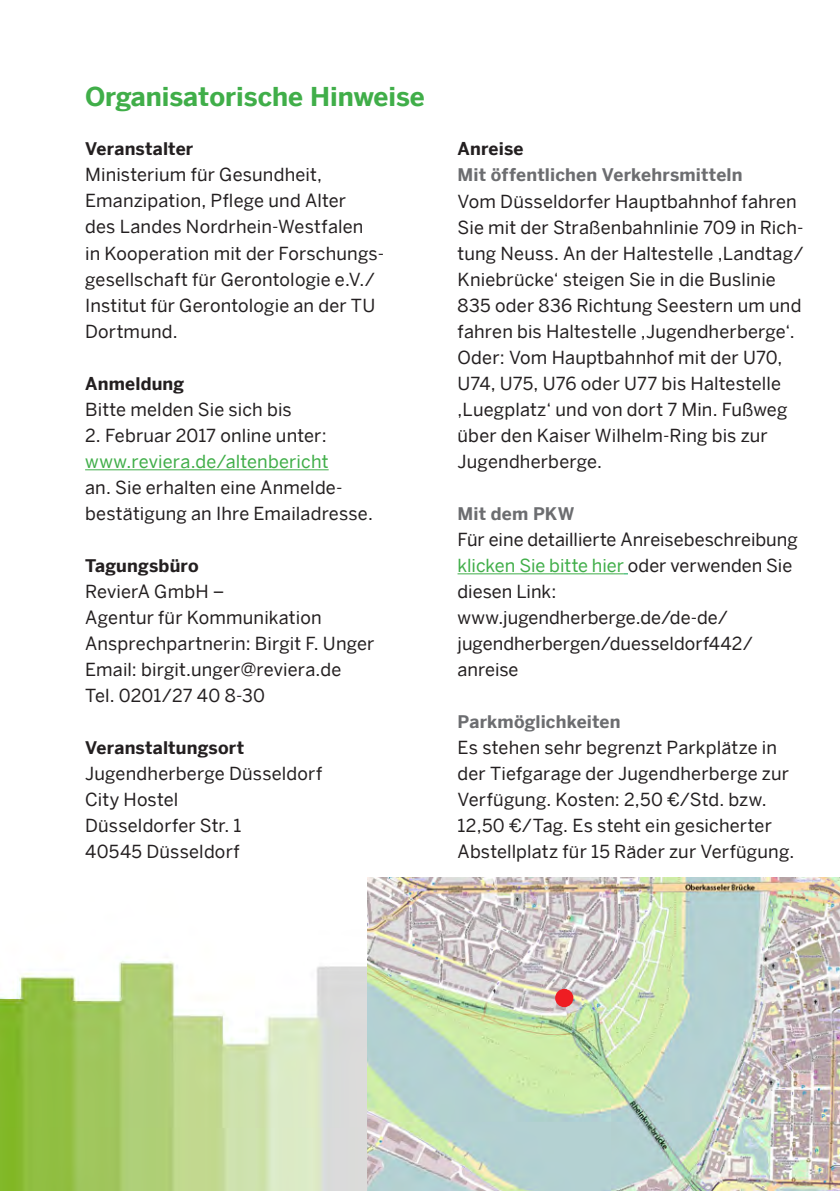
<style>
.page{position:relative;width:840px;height:1191px;background:#fff}
.page>*{position:absolute;margin:0;border:0;box-sizing:border-box;transform-origin:0 0}
.t1{font:700 26px "Benton Sans";color:#40ae49}
.t2{font:18px/26px "Benton Sans";letter-spacing:.01em;color:#231f20}
.t3{font:18px "Benton Sans";letter-spacing:.01em;color:#40ae49}
.t4{font:700 17.4px "Benton Sans";letter-spacing:.01em;color:#231f20}
.t5{font:700 17.4px "Benton Sans";letter-spacing:.01em;color:#6c6d70}
.s1{color:#40ae49}
</style>
<div class="page">
<img style="left:0;top:877px;width:369px;height:314px">
<hr style="left:85px;top:469px;width:243px;height:1px;background:#40ae49">
<hr style="left:457px;top:573px;width:166px;height:1px;background:#40ae49">
<img style="left:367px;top:878px;width:472px;height:313px">
<div style="left:555px;top:989px;width:18px;height:18px;background:#ee1d23;border-radius:50%"></div>
<h1 class="t1" style="left:85px;top:81px;width:341px">Organisatorische Hinweise</h1>
<p class="t4" style="left:85px;top:139px;width:110px">Veranstalter</p>
<p class="t2" style="left:85px;top:162px;width:300px">Ministerium für Gesundheit,<br>Emanzipation, Pflege und Alter<br>des Landes Nordrhein-Westfalen<br>in Kooperation mit der Forschungs&shy;gesellschaft für Gerontologie e.V./<br>Institut für Gerontologie an der TU<br>Dortmund.</p>
<p class="t4" style="left:85px;top:373px;width:101px">Anmeldung</p>
<p class="t2" style="left:85px;top:396px;width:208px">Bitte melden Sie sich bis</p>
<p class="t2" style="left:85px;top:422px;width:243px">2. Februar 2017 online unter:</p>
<p class="t3" style="left:85px;top:450px;width:245px">www.reviera.de/altenbericht</p>
<p class="t2" style="left:85px;top:474px;width:289px">an. Sie erhalten eine Anmelde&shy;bestätigung an Ihre Emailadresse.</p>
<p class="t4" style="left:85px;top:555px;width:115px">Tagungsbüro</p>
<p class="t2" style="left:85px;top:578px;width:291px">RevierA GmbH –<br>Agentur für Kommunikation<br>Ansprechpartnerin: Birgit F. Unger<br>Email: birgit.unger@reviera.de<br>Tel. 0201/27 40 8-30</p>
<p class="t4" style="left:85px;top:737px;width:160px">Veranstaltungsort</p>
<p class="t2" style="left:85px;top:760px;width:238px">Jugendherberge Düsseldorf<br>City Hostel<br>Düsseldorfer Str. 1<br>40545 Düsseldorf</p>
<p class="t4" style="left:457px;top:139px;width:68px">Anreise</p>
<p class="t5" style="left:457px;top:165px;width:286px">Mit öffentlichen Verkehrsmitteln</p>
<p class="t2" style="left:457px;top:188px;width:347px">Vom Düsseldorfer Hauptbahnhof fahren Sie mit der Straßenbahnlinie 709 in Rich&shy;tung Neuss. An der Haltestelle ‚Landtag/ Kniebrücke‘ steigen Sie in die Buslinie 835 oder 836 Richtung Seestern um und fahren bis Haltestelle ‚Jugendherberge‘.<br>Oder: Vom Hauptbahnhof mit der U70, U74, U75, U76 oder U77 bis Haltestelle ‚Luegplatz‘ und von dort 7 Min. Fußweg über den Kaiser Wilhelm-Ring bis zur Jugendherberge.</p>
<p class="t5" style="left:457px;top:503px;width:118px">Mit dem PKW</p>
<p class="t2" style="left:457px;top:526px;width:341px">Für eine detaillierte Anreisebeschreibung <span class="s1">klicken Sie bitte hier</span> oder verwenden Sie diesen Link: www.jugendherberge.de/de-de/ jugendherbergen/duesseldorf442/ anreise</p>
<p class="t5" style="left:457px;top:711px;width:164px">Parkmöglichkeiten</p>
<p class="t2" style="left:457px;top:734px;width:338px">Es stehen sehr begrenzt Parkplätze in der Tiefgarage der Jugendherberge zur Verfügung. Kosten: 2,50 €/Std. bzw.<br>12,50 €/Tag. Es steht ein gesicherter Abstellplatz für 15 Räder zur Verfügung.</p>
</div>
